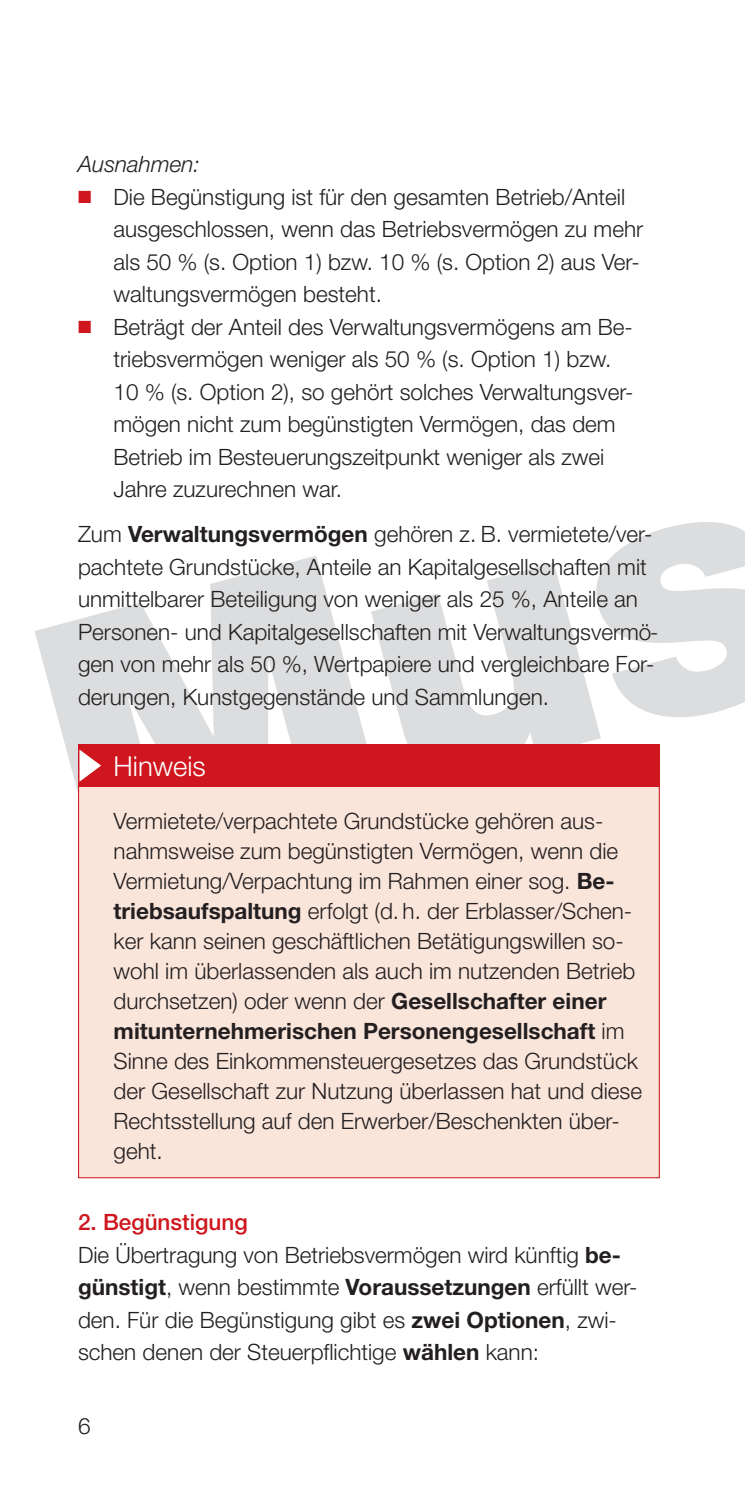
<style>
.page{position:relative;width:745px;height:1489px;background:#fff}
.page>*{position:absolute;margin:0;border:0;box-sizing:border-box;transform-origin:0 0}
.t1{font:300 27.5px "Helvetica Neue";color:#fff}
.t2{font:300 22.5px/32.5px "Helvetica Neue";color:#231f20}
.t3{font:700 22.5px "Helvetica Neue LT Std";color:#231f20}
.t4{font:italic 300 22.5px "Helvetica Neue";color:#231f20}
.s1{color:#cf151d}
.s2{font-family:"Helvetica Neue LT Std";font-weight:700}
.s3{font-family:"Helvetica Neue";font-weight:300}
.s4{font-weight:500;color:#cf151d}
</style>
<div class="page">
<div style="left:79px;top:745px;width:579px;height:432px;background:#fae5db"></div>
<svg style="left:78px;top:744px;width:582px;height:128px"></svg>
<p class="t4" style="left:78px;top:156px;width:123px">Ausnahmen:</p>
<p class="t2" style="left:113px;top:182px;width:531px;text-indent:-35px"><span class="s1">■</span> Die Begünstigung ist für den gesamten Betrieb/Anteil ausgeschlossen, wenn das Betriebsvermögen zu mehr als 50 % (s. Option 1) bzw. 10 % (s. Option 2) aus Ver&shy;waltungsvermögen besteht.</p>
<p class="t2" style="left:113px;top:312px;width:521px;text-indent:-35px"><span class="s1">■</span> Beträgt der Anteil des Verwaltungsvermögens am Be&shy;triebsvermögen weniger als 50 % (s. Option 1) bzw.<br>10 % (s. Option 2), so gehört solches Verwaltungsver&shy;mögen nicht zum begünstigten Vermögen, das dem Betrieb im Besteuerungszeitpunkt weniger als zwei Jahre zuzurechnen war.</p>
<p class="t2" style="left:78px;top:520px;width:581px">Zum <span class="s2">Verwaltungsvermögen</span> gehören z. B. vermietete/ver&shy;pachtete Grundstücke, Anteile an Kapitalgesellschaften mit unmittelbarer Beteiligung von weniger als 25 %, Anteile an Personen- und Kapitalgesellschaften mit Verwaltungsvermö&shy;gen von mehr als 50 %, Wertpapiere und vergleichbare For&shy;derungen, Kunstgegenstände und Sammlungen.</p>
<p class="t1" style="left:113px;top:756px;width:94px">Hinweis</p>
<p class="t2" style="left:113px;top:808px;width:523px;line-height:30px">Vermietete/verpachtete Grundstücke gehören aus&shy;nahmsweise zum begünstigten Vermögen, wenn die Vermietung/Verpachtung im Rahmen einer sog. <span class="s2">Be&shy;triebsaufspaltung</span> erfolgt (d. h. der Erblasser/Schen&shy;ker kann seinen geschäftlichen Betätigungswillen so&shy;wohl im überlassenden als auch im nutzenden Betrieb durchsetzen) oder wenn der <span class="s2">Gesellschafter einer</span></p>
<p class="t3" style="left:113px;top:1023px;width:512px">mitunternehmerischen Personengesellschaft <span class="s3">im</span></p>
<p class="t2" style="left:113px;top:1048px;width:529px;line-height:30px">Sinne des Einkommensteuergesetzes das Grundstück der Gesellschaft zur Nutzung überlassen hat und diese Rechtsstellung auf den Erwerber/Beschenkten über&shy;geht.</p>
<p class="t2" style="left:78px;top:1207px;width:560px"><span class="s4">2. Begünstigung<br></span>Die Übertragung von Betriebsvermögen wird künftig <span class="s2">be&shy;günstigt</span>, wenn bestimmte <span class="s2">Voraussetzungen</span> erfüllt wer&shy;den. Für die Begünstigung gibt es <span class="s2">zwei Optionen</span>, zwi&shy;schen denen der Steuerpflichtige <span class="s2">wählen</span> kann:</p>
<p class="t2" style="left:78px;top:1411px;width:14px">6</p>
</div>
